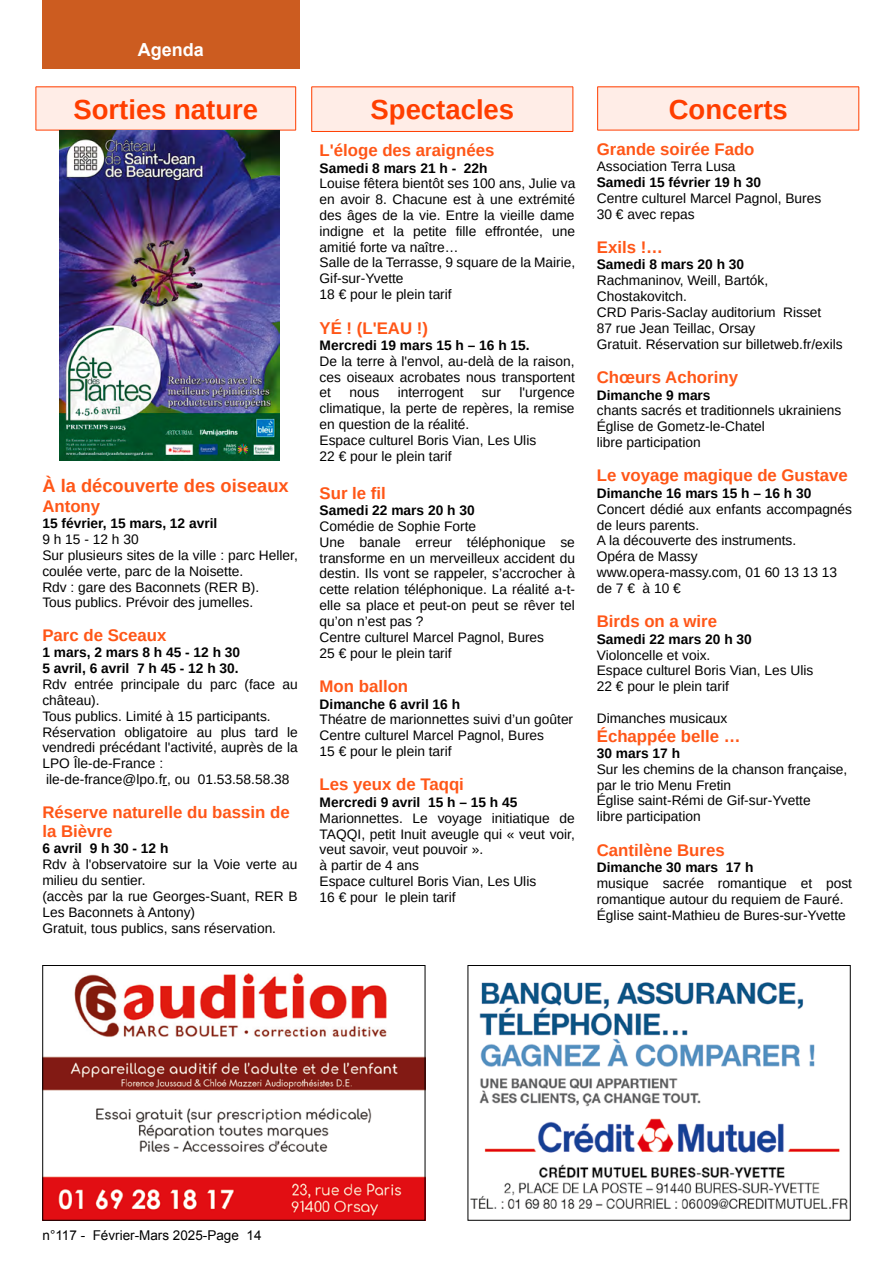
<style>
.page{position:relative;width:893px;height:1263px;background:#fff}
.page>*{position:absolute;margin:0;border:0;box-sizing:border-box;transform-origin:0 0}
.t1{font:700 27.45px "Liberation Sans";color:#ff3e00}
.t2{font:700 18.3px "Liberation Sans";color:#ff5617}
.t3{font:700 18px "Arial";color:#fff}
.t4{font:700 16.8px/19.4px "Liberation Sans";color:#ff5617}
.t5{font:13.8px/15.8px "Liberation Sans";color:#000}
.t6{font:700 13.8px/15.8px "Liberation Sans";color:#000}
.t7{font:13.5px "Arial";color:#000}
</style>
<div class="page">
<div style="left:42px;top:0;width:258px;height:68px;background:#cc5c20"></div>
<img style="left:45px;top:973px;width:378px;height:245px">
<div style="left:43px;top:965px;width:382px;height:255px;border:1px solid #000"></div>
<img style="left:470px;top:982px;width:378px;height:227px">
<div style="left:468px;top:965px;width:382px;height:255px;border:1px solid #000"></div>
<div style="left:36px;top:87px;width:260px;height:43px;background:#ffede7"></div>
<hr style="left:36px;top:87px;width:260px;height:1px;background:#ff3e00">
<hr style="left:295px;top:87px;width:1px;height:43px;background:#ff3e00">
<hr style="left:36px;top:130px;width:260px;height:1px;background:#ff3e00">
<hr style="left:36px;top:87px;width:1px;height:43px;background:#ff3e00">
<div style="left:597px;top:87px;width:262px;height:43px;background:#ffede7"></div>
<hr style="left:598px;top:87px;width:261px;height:1px;background:#ff3e00">
<hr style="left:858px;top:87px;width:1px;height:43px;background:#ff3e00">
<hr style="left:598px;top:130px;width:261px;height:1px;background:#ff3e00">
<hr style="left:597px;top:87px;width:1px;height:43px;background:#ff3e00">
<div style="left:312px;top:87px;width:261px;height:44px;background:#ffede7"></div>
<hr style="left:312px;top:87px;width:261px;height:1px;background:#ff3e00">
<hr style="left:573px;top:87px;width:1px;height:45px;background:#ff3e00">
<hr style="left:312px;top:131px;width:261px;height:1px;background:#ff3e00">
<hr style="left:311px;top:87px;width:1px;height:45px;background:#ff3e00">
<img style="left:59px;top:130px;width:221px;height:331px">
<h3 class="t3" style="left:138px;top:38px;width:68px">Agenda</h3>
<h1 class="t1" style="left:73px;top:95px;width:186px">Sorties nature</h1>
<h1 class="t1" style="left:371px;top:95px;width:145px">Spectacles</h1>
<h1 class="t1" style="left:669px;top:95px;width:121px">Concerts</h1>
<h2 class="t2" style="left:42px;top:476px;width:248px">À la découverte des oiseaux</h2>
<p class="t4" style="left:42px;top:496px;width:59px">Antony</p>
<p class="t6" style="left:42px;top:516px;width:176px">15 février, 15 mars, 12 avril</p>
<p class="t5" style="left:42px;top:532px;width:257px">9 h 15 - 12 h 30<br>Sur plusieurs sites de la ville : parc Heller, coulée verte, parc de la Noisette.<br>Rdv : gare des Baconnets (RER B).<br>Tous publics. Prévoir des jumelles.</p>
<p class="t4" style="left:42px;top:626px;width:126px">Parc de Sceaux</p>
<p class="t6" style="left:42px;top:645px;width:199px">1 mars, 2 mars 8 h 45 - 12 h 30<br>5 avril, 6 avril 7 h 45 - 12 h 30.</p>
<p class="t5" style="left:42px;top:677px;width:257px">Rdv entrée principale du parc (face au château).<br>Tous publics. Limité à 15 participants.<br>Réservation obligatoire au plus tard le vendredi précédant l'activité, auprès de la LPO Île-de-France :<br>ile-de-france@lpo.fr, ou 01.53.58.58.38</p>
<p class="t4" style="left:42px;top:802px;width:249px">Réserve naturelle du bassin de la Bièvre</p>
<p class="t6" style="left:42px;top:841px;width:127px">6 avril 9 h 30 - 12 h</p>
<p class="t5" style="left:42px;top:857px;width:257px">Rdv à l'observatoire sur la Voie verte au milieu du sentier.<br>(accès par la rue Georges-Suant, RER B<br>Les Baconnets à Antony)<br>Gratuit, tous publics, sans réservation.</p>
<p class="t4" style="left:320px;top:141px;width:176px">L'éloge des araignées</p>
<p class="t6" style="left:320px;top:160px;width:170px">Samedi 8 mars 21 h - 22h</p>
<p class="t5" style="left:320px;top:176px;width:257px">Louise fêtera bientôt ses 100 ans, Julie va en avoir 8. Chacune est à une extrémité des âges de la vie. Entre la vieille dame indigne et la petite fille effrontée, une amitié forte va naître…<br>Salle de la Terrasse, 9 square de la Mairie, Gif-sur-Yvette<br>18 € pour le plein tarif</p>
<p class="t4" style="left:320px;top:318px;width:110px">YÉ ! (L'EAU !)</p>
<p class="t6" style="left:320px;top:337px;width:212px">Mercredi 19 mars 15 h – 16 h 15.</p>
<p class="t5" style="left:320px;top:353px;width:257px;text-align:justify">De la terre à l'envol, au-delà de la raison, ces oiseaux acrobates nous transportent et</p>
<p class="t5" style="left:320px;top:385px;width:257px;text-indent:200px">l'urgence climatique, la perte de repères, la remise en question de la réalité.<br>Espace culturel Boris Vian, Les Ulis<br>22 € pour le plein tarif</p>
<p class="t4" style="left:320px;top:483px;width:68px">Sur le fil</p>
<p class="t6" style="left:320px;top:503px;width:157px">Samedi 22 mars 20 h 30</p>
<p class="t5" style="left:320px;top:519px;width:257px">Comédie de Sophie Forte<br>Une banale erreur téléphonique se transforme en un merveilleux accident du destin. Ils vont se rappeler, s’accrocher à cette relation téléphonique. La réalité a-t&shy;elle sa place et peut-on peut se rêver tel qu’on n’est pas ?<br>Centre culturel Marcel Pagnol, Bures<br>25 € pour le plein tarif</p>
<p class="t4" style="left:320px;top:677px;width:90px">Mon ballon</p>
<p class="t6" style="left:320px;top:696px;width:142px">Dimanche 6 avril 16 h</p>
<p class="t5" style="left:320px;top:712px;width:255px">Théatre de marionnettes suivi d’un goûter<br>Centre culturel Marcel Pagnol, Bures<br>15 € pour le plein tarif</p>
<p class="t4" style="left:320px;top:775px;width:146px">Les yeux de Taqqi</p>
<p class="t6" style="left:320px;top:794px;width:199px">Mercredi 9 avril 15 h – 15 h 45</p>
<p class="t5" style="left:320px;top:810px;width:257px">Marionnettes. Le voyage initiatique de<br>TAQQI, petit Inuit aveugle qui « veut voir, veut savoir, veut pouvoir ».<br>à partir de 4 ans<br>Espace culturel Boris Vian, Les Ulis<br>16 € pour le plein tarif</p>
<p class="t5" style="left:350px;top:385px;width:31px">nous</p>
<p class="t5" style="left:398px;top:385px;width:67px">interrogent</p>
<p class="t5" style="left:482px;top:385px;width:21px">sur</p>
<p class="t4" style="left:597px;top:139px;width:159px">Grande soirée Fado</p>
<p class="t5" style="left:597px;top:159px;width:140px">Association Terra Lusa</p>
<p class="t6" style="left:597px;top:174px;width:166px">Samedi 15 février 19 h 30</p>
<p class="t5" style="left:597px;top:190px;width:226px">Centre culturel Marcel Pagnol, Bures<br>30 € avec repas</p>
<p class="t4" style="left:597px;top:238px;width:68px">Exils !…</p>
<p class="t6" style="left:597px;top:257px;width:149px">Samedi 8 mars 20 h 30</p>
<p class="t5" style="left:597px;top:273px;width:247px">Rachmaninov, Weill, Bartók,<br>Chostakovitch.<br>CRD Paris-Saclay auditorium Risset<br>87 rue Jean Teillac, Orsay<br>Gratuit. Réservation sur billetweb.fr/exils</p>
<p class="t4" style="left:597px;top:368px;width:143px">Chœurs Achoriny</p>
<p class="t6" style="left:597px;top:387px;width:115px">Dimanche 9 mars</p>
<p class="t5" style="left:597px;top:403px;width:246px">chants sacrés et traditionnels ukrainiens<br>Église de Gometz-le-Chatel<br>libre participation</p>
<p class="t4" style="left:597px;top:466px;width:253px">Le voyage magique de Gustave</p>
<p class="t6" style="left:597px;top:485px;width:216px">Dimanche 16 mars 15 h – 16 h 30</p>
<p class="t5" style="left:597px;top:501px;width:257px">Concert dédié aux enfants accompagnés de leurs parents.<br>A la découverte des instruments.<br>Opéra de Massy<br>www.opera-massy.com, 01 60 13 13 13 de 7 € à 10 €</p>
<p class="t4" style="left:597px;top:612px;width:122px">Birds on a wire</p>
<p class="t6" style="left:597px;top:631px;width:157px">Samedi 22 mars 20 h 30</p>
<p class="t5" style="left:597px;top:647px;width:218px">Violoncelle et voix.<br>Espace culturel Boris Vian, Les Ulis<br>22 € pour le plein tarif</p>
<p class="t5" style="left:597px;top:710px;width:132px">Dimanches musicaux</p>
<p class="t4" style="left:597px;top:726px;width:145px">Échappée belle …</p>
<p class="t6" style="left:597px;top:745px;width:85px">30 mars 17 h</p>
<p class="t5" style="left:597px;top:761px;width:252px">Sur les chemins de la chanson française, par le trio Menu Fretin<br>Église saint-Rémi de Gif-sur-Yvette<br>libre participation</p>
<p class="t4" style="left:597px;top:840px;width:129px">Cantilène Bures</p>
<p class="t6" style="left:597px;top:860px;width:158px">Dimanche 30 mars 17 h</p>
<p class="t5" style="left:597px;top:876px;width:257px">musique sacrée romantique et post romantique autour du requiem de Fauré.<br>Église saint-Mathieu de Bures-sur-Yvette</p>
<p class="t7" style="left:43px;top:1226px;width:220px">n°117 - Février-Mars 2025-Page 14</p>
</div>
